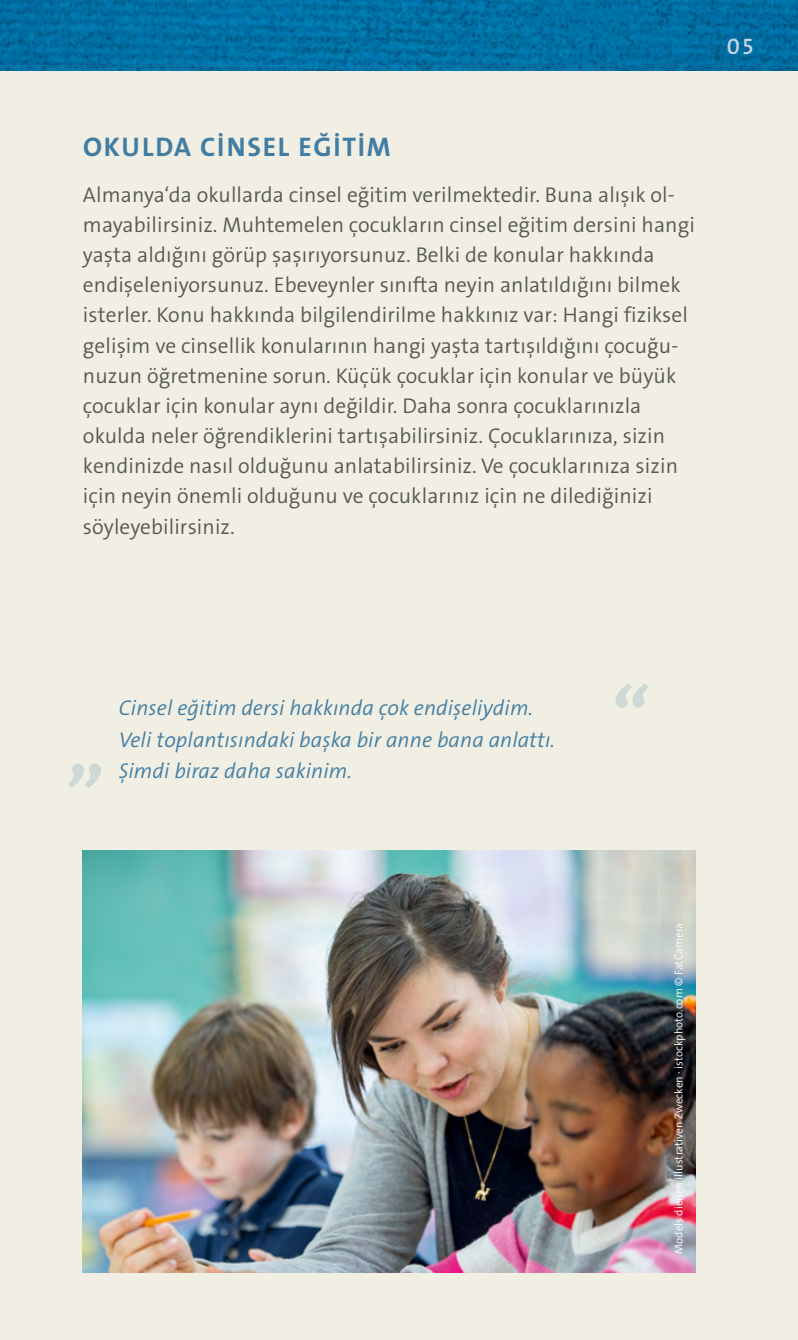
<style>
.page{position:relative;width:798px;height:1340px;background:#fff}
.page>*{position:absolute;margin:0;border:0;box-sizing:border-box;transform-origin:0 0}
.t1{font:76.5px "The Sans LP7 Bld IT";color:#417ca2}
.H1_B{font:27px "The Sans LP7 Bld";letter-spacing:.065em;color:#417ca2}
.t2{font:22.5px "The Sans LP6 Se Bld";color:#cad3e2}
.Copy{font:21.38px/30.2px "The Sans LP4 Se Lig";letter-spacing:.005em;color:#565656}
.Zitate{font:21.38px/31.5px "The Sans LP4 Se Lig IT";letter-spacing:.005em;color:#417ca2}
.Bildnachweis_etc{font:11.25px "The Sans LP4 Se Lig";color:#fff}
</style>
<div class="page">
<div style="left:0;top:0;width:797px;height:1339px;background:#f1efe3"></div>
<img style="left:0;top:0;width:797px;height:70px">
<img style="left:83px;top:850px;width:612px;height:422px">
<p class="H1_B" style="left:83px;top:130px;width:309px">OKULDA CİNSEL EĞİTİM</p>
<p class="Copy" style="left:83px;top:179px;width:613px">Almanya‘da okullarda cinsel eğitim verilmektedir. Buna alışık ol&shy;mayabilirsiniz. Muhtemelen çocukların cinsel eğitim dersini hangi yaşta aldığını görüp şaşırıyorsunuz. Belki de konular hakkında endişeleniyorsunuz. Ebeveynler sınıfta neyin anlatıldığını bilmek isterler. Konu hakkında bilgilendirilme hakkınız var: Hangi fiziksel gelişim ve cinsellik konularının hangi yaşta tartışıldığını çocuğu&shy;nuzun öğretmenine sorun. Küçük çocuklar için konular ve büyük çocuklar için konular aynı değildir. Daha sonra çocuklarınızla okulda neler öğrendiklerini tartışabilirsiniz. Çocuklarınıza, sizin kendinizde nasıl olduğunu anlatabilirsiniz. Ve çocuklarınıza sizin için neyin önemli olduğunu ve çocuklarınız için ne dilediğinizi söyleyebilirsiniz.</p>
<p class="t2" style="left:726px;top:32px;width:28px">05</p>
<h1 class="t1" style="left:70px;top:700px;width:38px">„</h1>
<p class="Zitate" style="left:119px;top:693px;width:437px">Cinsel eğitim dersi hakkında çok endişeliydim.<br>Veli toplantısındaki başka bir anne bana anlattı.<br>Şimdi biraz daha sakinim.</p>
<h1 class="t1" style="left:607px;top:666px;width:38px">“</h1>
<p class="Bildnachweis_etc" style="left:671px;top:1253px;width:332px;rotate:-90deg">Models dienen illustrativen Zwecken · istockphoto.com © FatCamera</p>
</div>
